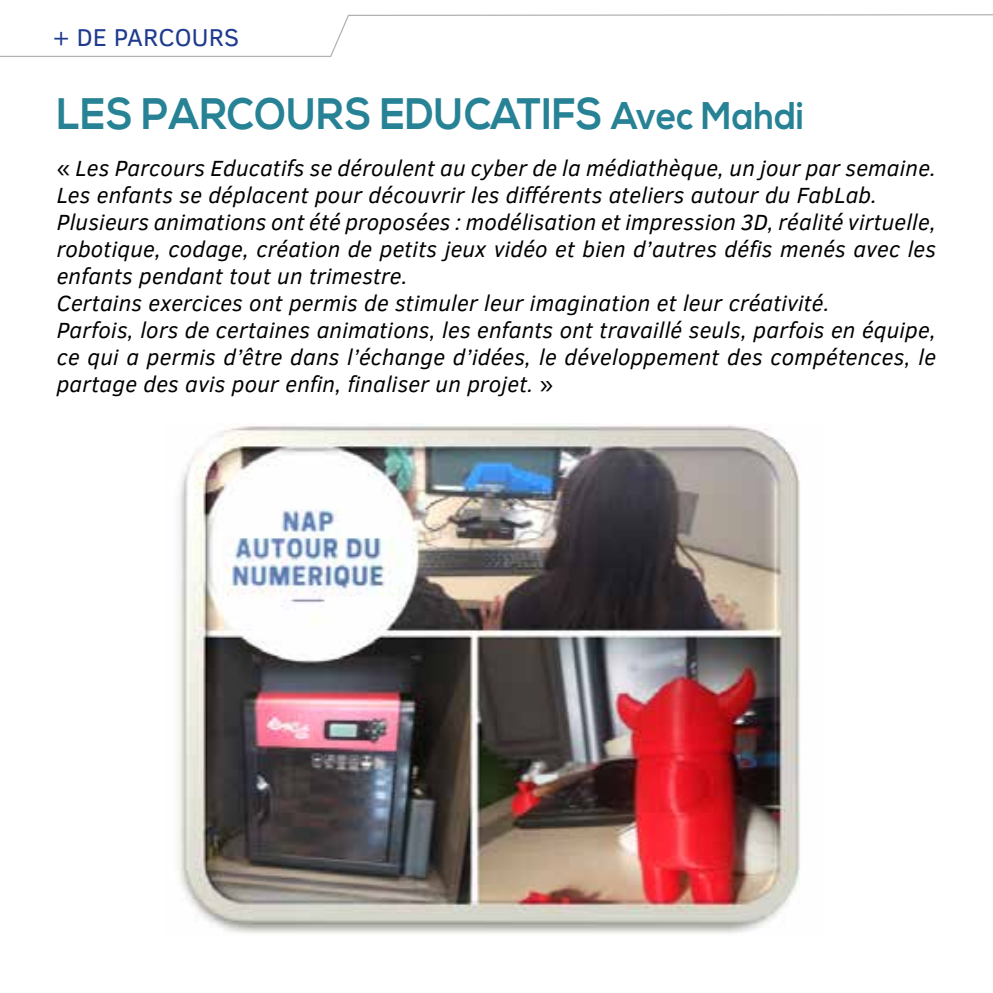
<style>
.page{position:relative;width:993px;height:993px;background:#fff}
.page>*{position:absolute;margin:0;border:0;box-sizing:border-box;transform-origin:0 0}
.t1{font:700 44px "Nexa";letter-spacing:.005em;color:#268294;scale:.91 1}
.t2{font:25px "Clear Sans";color:#1f3b8f}
.t3{font:italic 22.5px/27px "Clear Sans";letter-spacing:.01em;color:#000}
.s1{font-size:38.5px}
.s2{font-style:normal}
</style>
<div class="page">
<svg style="left:0;top:14px;width:992px;height:43px"></svg>
<img style="left:177px;top:423px;width:623px;height:511px">
<p class="t2" style="left:52px;top:21px;width:188px">+ DE PARCOURS</p>
<h1 class="t1" style="left:57px;top:88px;width:822px">LES PARCOURS EDUCATIFS <span class="s1">Avec Mahdi</span></h1>
<p class="t3" style="left:57px;top:154px;width:880px"><span class="s2">«</span> Les Parcours Educatifs se déroulent au cyber de la médiathèque, un jour par semaine.<br>Les enfants se déplacent pour découvrir les différents ateliers autour du FabLab.<br>Plusieurs animations ont été proposées : modélisation et impression 3D, réalité virtuelle, robotique, codage, création de petits jeux vidéo et bien d’autres défis menés avec les enfants pendant tout un trimestre.<br>Certains exercices ont permis de stimuler leur imagination et leur créativité.<br>Parfois, lors de certaines animations, les enfants ont travaillé seuls, parfois en équipe, ce qui a permis d’être dans l’échange d’idées, le développement des compétences, le partage des avis pour enfin, finaliser un projet. <span class="s2">»</span></p>
</div>
